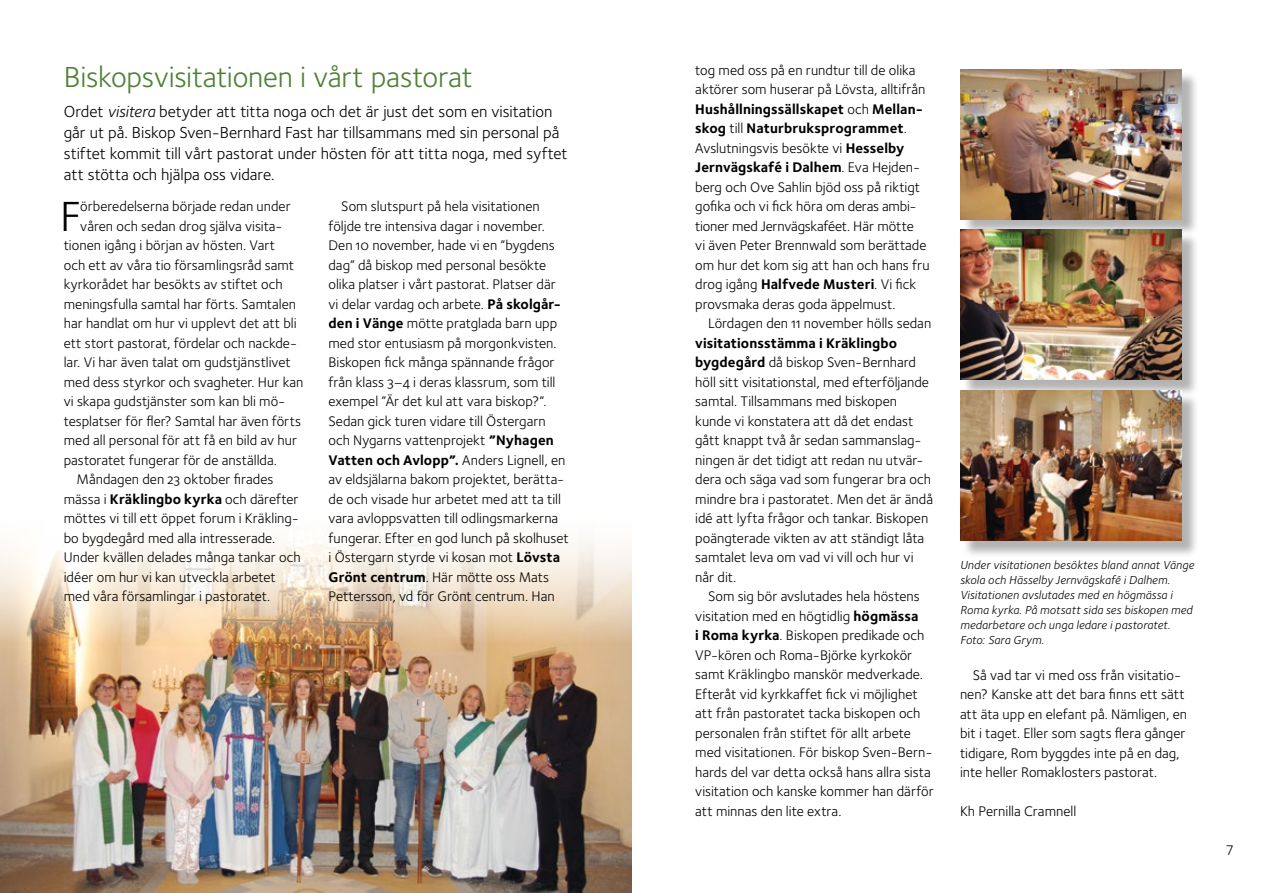
<style>
.page{position:relative;width:1263px;height:893px;background:#fff}
.page>*{position:absolute;margin:0;border:0;box-sizing:border-box;transform-origin:0 0}
.t1{font:43.65px "Foundry Sterling Book OSF";color:#000}
.t2{font:30px "Foundry Sterling Book OSF";letter-spacing:-.01em;color:#4e8134}
.t3{font:16.5px/21px "Foundry Sterling Book OSF";color:#000}
.t4{font:14.7px "Foundry Sterling Book OSF";color:#000}
.t5{font:14.4px/19.5px "Foundry Sterling Book OSF";color:#000}
.t6{font:14.4px/19.5px "Foundry Sterling Bold OSF";letter-spacing:.005em;color:#000}
.t7{font:12px/15px "Foundry Sterling Book Italic OSF";letter-spacing:.01em;color:#000}
.s1{font-family:"Foundry Sterling Book OSF"}
.s2{font-family:"Foundry Sterling Bold OSF"}
.s3{font-family:"Foundry Sterling";font-style:italic}
</style>
<div class="page">
<img style="left:0;top:643px;width:631px;height:250px">
<svg style="left:0;top:537px;width:631px;height:106px"></svg>
<div style="left:962px;top:71px;width:237px;height:166px;background:#000;opacity:.3"></div>
<img style="left:960px;top:69px;width:222px;height:150px">
<div style="left:962px;top:232px;width:237px;height:165px;background:#000;opacity:.3"></div>
<img style="left:960px;top:230px;width:222px;height:150px">
<div style="left:962px;top:393px;width:237px;height:165px;background:#000;opacity:.3"></div>
<img style="left:960px;top:390px;width:222px;height:151px">
<h2 class="t2" style="left:64px;top:56px;width:411px">Biskopsvisitationen i vårt pastorat</h2>
<p class="t5" style="left:695px;top:60px;width:232px">tog med oss på en rundtur till de olika aktörer som huserar på Lövsta, alltifrån</p>
<p class="t6" style="left:695px;top:99px;width:227px">Hushållningssällskapet <span class="s1">och</span> Mellan&shy;skog <span class="s1">till</span> Naturbruksprogrammet<span class="s1">.</span></p>
<p class="t5" style="left:695px;top:138px;width:211px">Avslutningsvis besökte vi <span class="s2">Hesselby</span></p>
<p class="t6" style="left:695px;top:157px;width:226px">Jernvägskafé i Dalhem<span class="s1">. Eva Hejden-</span></p>
<p class="t5" style="left:695px;top:177px;width:236px">berg och Ove Sahlin bjöd oss på riktigt gofika och vi fick höra om deras ambi&shy;tioner med Jernvägskaféet. Här mötte<br>vi även Peter Brennwald som berättade om hur det kom sig att han och hans fru drog igång <span class="s2">Halfvede Musteri</span>. Vi fick provsmaka deras goda äppelmust.</p>
<p class="t5" style="left:708px;top:313px;width:225px">Lördagen den 11 november hölls sedan</p>
<p class="t6" style="left:695px;top:333px;width:203px">visitationsstämma i Kräklingbo</p>
<p class="t5" style="left:695px;top:352px;width:239px"><span class="s2">bygdegård</span> då biskop Sven-Bernhard höll sitt visitationstal, med efterföljande samtal. Tillsammans med biskopen kunde vi konstatera att då det endast gått knappt två år sedan sammanslag&shy;ningen är det tidigt att redan nu utvär&shy;dera och säga vad som fungerar bra och mindre bra i pastoratet. Men det är ändå idé att lyfta frågor och tankar. Biskopen poängterade vikten av att ständigt låta samtalet leva om vad vi vill och hur vi når dit.</p>
<p class="t5" style="left:695px;top:586px;width:240px;text-indent:13px">Som sig bör avslutades hela höstens visitation med en högtidlig <span class="s2">högmässa<br>i Roma kyrka</span>. Biskopen predikade och VP-kören och Roma-Björke kyrkokör samt Kräklingbo manskör medverkade.<br>Efteråt vid kyrkkaffet fick vi möjlighet att från pastoratet tacka biskopen och personalen från stiftet för allt arbete med visitationen. För biskop Sven-Bern&shy;hards del var detta också hans allra sista visitation och kanske kommer han därför att minnas den lite extra.</p>
<p class="t3" style="left:64px;top:101px;width:505px">Ordet <span class="s3">visitera</span> betyder att titta noga och det är just det som en visitation går ut på. Biskop Sven-Bernhard Fast har tillsammans med sin personal på stiftet kommit till vårt pastorat under hösten för att titta noga, med syftet att stötta och hjälpa oss vidare.</p>
<p class="t5" style="left:328px;top:196px;width:234px;text-indent:13px">Som slutspurt på hela visitationen följde tre intensiva dagar i november.<br>Den 10 november, hade vi en ”bygdens dag” då biskop med personal besökte olika platser i vårt pastorat. Platser där vi delar vardag och arbete. <span class="s2">På skolgår&shy;den i Vänge</span> mötte pratglada barn upp med stor entusiasm på morgonkvisten.<br>Biskopen fick många spännande frågor från klass 3–4 i deras klassrum, som till exempel ”Är det kul att vara biskop?”.<br>Sedan gick turen vidare till Östergarn och Nygarns vattenprojekt <span class="s2">”Nyhagen</span></p>
<p class="t6" style="left:328px;top:450px;width:238px">Vatten och Avlopp”. <span class="s1">Anders Lignell, en</span></p>
<p class="t5" style="left:328px;top:469px;width:242px">av eldsjälarna bakom projektet, berätta&shy;de och visade hur arbetet med att ta till vara avloppsvatten till odlingsmarkerna fungerar. Efter en god lunch på skolhuset i Östergarn styrde vi kosan mot <span class="s2">Lövsta Grönt centrum</span>. Här mötte oss Mats Pettersson, vd för Grönt centrum. Han</p>
<h1 class="t1" style="left:60px;top:185px;width:22px">F</h1>
<p class="t5" style="left:80px;top:196px;width:212px">örberedelserna började redan under</p>
<p class="t5" style="left:80px;top:216px;width:204px">våren och sedan drog själva visita-</p>
<p class="t5" style="left:64px;top:235px;width:213px">tionen igång i början av hösten. Vart</p>
<p class="t5" style="left:64px;top:255px;width:232px">och ett av våra tio församlingsråd samt</p>
<p class="t5" style="left:64px;top:274px;width:220px">kyrkorådet har besökts av stiftet och</p>
<p class="t5" style="left:64px;top:294px;width:234px">meningsfulla samtal har förts. Samtalen</p>
<p class="t5" style="left:64px;top:313px;width:234px">har handlat om hur vi upplevt det att bli</p>
<p class="t5" style="left:64px;top:333px;width:235px">ett stort pastorat, fördelar och nackde-</p>
<p class="t5" style="left:64px;top:352px;width:229px">lar. Vi har även talat om gudstjänstlivet</p>
<p class="t5" style="left:64px;top:372px;width:241px">med dess styrkor och svagheter. Hur kan</p>
<p class="t5" style="left:64px;top:391px;width:223px">vi skapa gudstjänster som kan bli mö-</p>
<p class="t5" style="left:64px;top:411px;width:239px">tesplatser för fler? Samtal har även förts</p>
<p class="t5" style="left:64px;top:430px;width:235px">med all personal för att få en bild av hur</p>
<p class="t5" style="left:64px;top:450px;width:215px">pastoratet fungerar för de anställda.</p>
<p class="t5" style="left:77px;top:469px;width:199px">Måndagen den 23 oktober firades</p>
<p class="t5" style="left:64px;top:489px;width:236px">mässa i <span class="s2">Kräklingbo kyrka</span> och därefter</p>
<p class="t5" style="left:64px;top:508px;width:237px">möttes vi till ett öppet forum i Kräkling-</p>
<p class="t5" style="left:64px;top:528px;width:213px">bo bygdegård med alla intresserade.</p>
<p class="t5" style="left:64px;top:547px;width:238px">Under kvällen delades många tankar och</p>
<p class="t5" style="left:64px;top:567px;width:214px">idéer om hur vi kan utveckla arbetet</p>
<p class="t5" style="left:64px;top:586px;width:208px">med våra församlingar i pastoratet.</p>
<p class="t7" style="left:960px;top:558px;width:236px">Under visitationen besöktes bland annat Vänge skola och Hässelby Jernvägskafé i Dalhem.<br>Visitationen avslutades med en högmässa i Roma kyrka. På motsatt sida ses biskopen med medarbetare och unga ledare i pastoratet.<br>Foto: Sara Grym.</p>
<p class="t5" style="left:960px;top:665px;width:229px;text-indent:13px">Så vad tar vi med oss från visitatio&shy;nen? Kanske att det bara finns ett sätt att äta upp en elefant på. Nämligen, en bit i taget. Eller som sagts flera gånger tidigare, Rom byggdes inte på en dag, inte heller Romaklosters pastorat.</p>
<p class="t5" style="left:960px;top:801px;width:118px">Kh Pernilla Cramnell</p>
<p class="t4" style="left:1227px;top:838px;width:8px">7</p>
</div>
